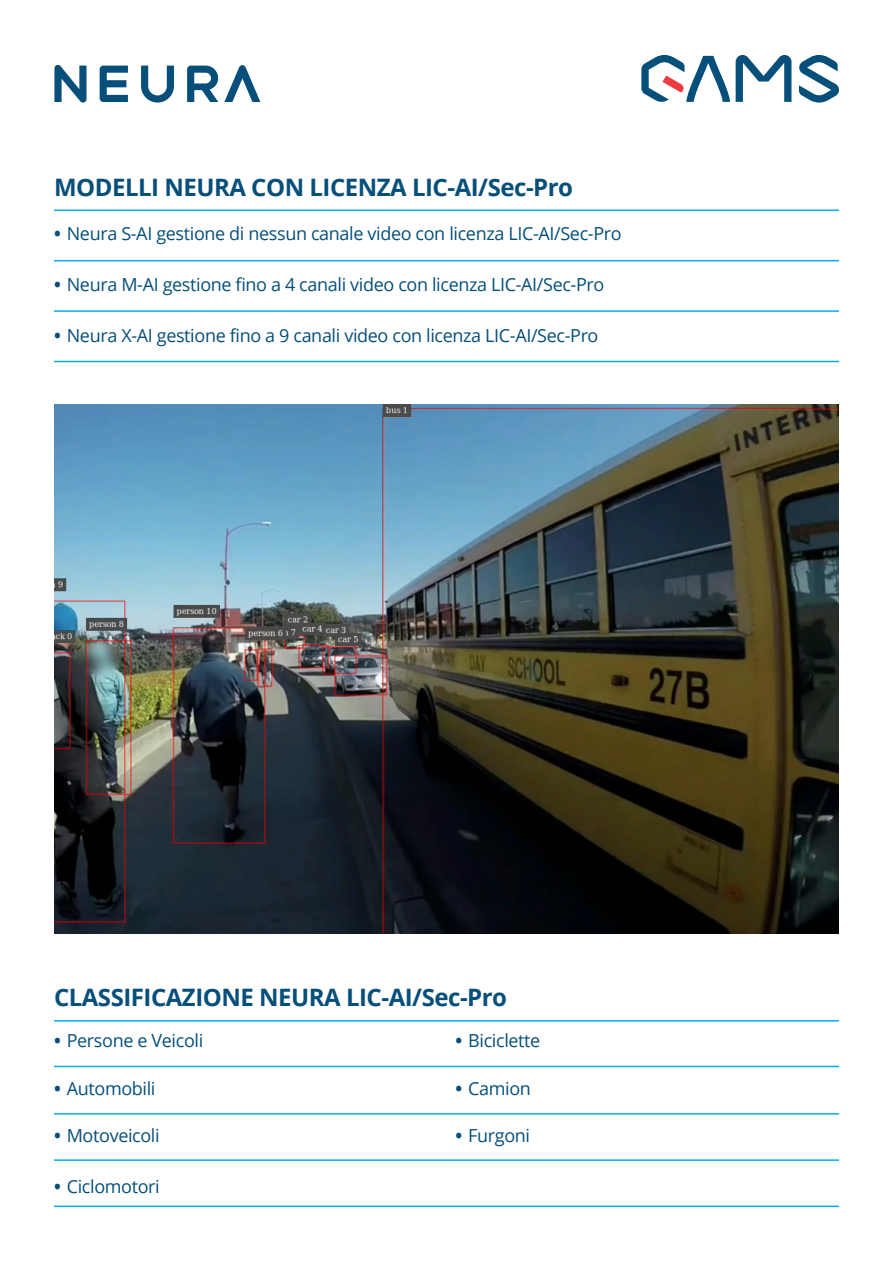
<style>
.page{position:relative;width:893px;height:1263px;background:#fff}
.page>*{position:absolute;margin:0;border:0;box-sizing:border-box;transform-origin:0 0}
.t1{font:700 52.5px "Havelock Titling";letter-spacing:-.05em;color:#054f7a}
.t2{font:700 24px "Open Sans";letter-spacing:-.02em;color:#054f7a}
.t3{font:18px "Open Sans";letter-spacing:-.02em;color:#054f7a}
.s1{font-weight:700}
</style>
<div class="page">
<hr style="left:54px;top:1159px;width:785px;height:2px;background:#00aeef">
<hr style="left:54px;top:1205px;width:785px;height:2px;background:#00aeef">
<hr style="left:54px;top:1113px;width:785px;height:1px;background:#00aeef">
<hr style="left:54px;top:1066px;width:785px;height:1px;background:#00aeef">
<hr style="left:54px;top:1020px;width:785px;height:1px;background:#00aeef">
<hr style="left:54px;top:310px;width:785px;height:2px;background:#00aeef">
<hr style="left:54px;top:260px;width:785px;height:1px;background:#00aeef">
<hr style="left:54px;top:210px;width:785px;height:1px;background:#00aeef">
<hr style="left:54px;top:361px;width:785px;height:1px;background:#00aeef">
<img style="left:54px;top:404px;width:785px;height:529px">
<svg style="left:736px;top:55px;width:55px;height:47px"></svg>
<svg style="left:641px;top:55px;width:89px;height:47px"></svg>
<svg style="left:799px;top:55px;width:40px;height:48px"></svg>
<h1 class="t1" style="left:47px;top:40px;width:220px">NEURA</h1>
<h2 class="t2" style="left:54px;top:170px;width:521px">MODELLI NEURA CON LICENZA LIC-AI/Sec-Pro</h2>
<p class="t3" style="left:54px;top:221px;width:569px"><span class="s1">•</span> Neura S-AI gestione di nessun canale video con licenza LIC-AI/Sec-Pro</p>
<p class="t3" style="left:54px;top:272px;width:552px"><span class="s1">•</span> Neura M-AI gestione fino a 4 canali video con licenza LIC-AI/Sec-Pro</p>
<p class="t3" style="left:54px;top:323px;width:546px"><span class="s1">•</span> Neura X-AI gestione fino a 9 canali video con licenza LIC-AI/Sec-Pro</p>
<h2 class="t2" style="left:54px;top:980px;width:455px">CLASSIFICAZIONE NEURA LIC-AI/Sec-Pro</h2>
<p class="t3" style="left:54px;top:1028px;width:151px"><span class="s1">•</span> Persone e Veicoli</p>
<p class="t3" style="left:54px;top:1076px;width:103px"><span class="s1">•</span> Automobili</p>
<p class="t3" style="left:54px;top:1123px;width:107px"><span class="s1">•</span> Motoveicoli</p>
<p class="t3" style="left:54px;top:1174px;width:107px"><span class="s1">•</span> Ciclomotori</p>
<p class="t3" style="left:455px;top:1028px;width:86px"><span class="s1">•</span> Biciclette</p>
<p class="t3" style="left:455px;top:1076px;width:77px"><span class="s1">•</span> Camion</p>
<p class="t3" style="left:455px;top:1123px;width:76px"><span class="s1">•</span> Furgoni</p>
</div>
